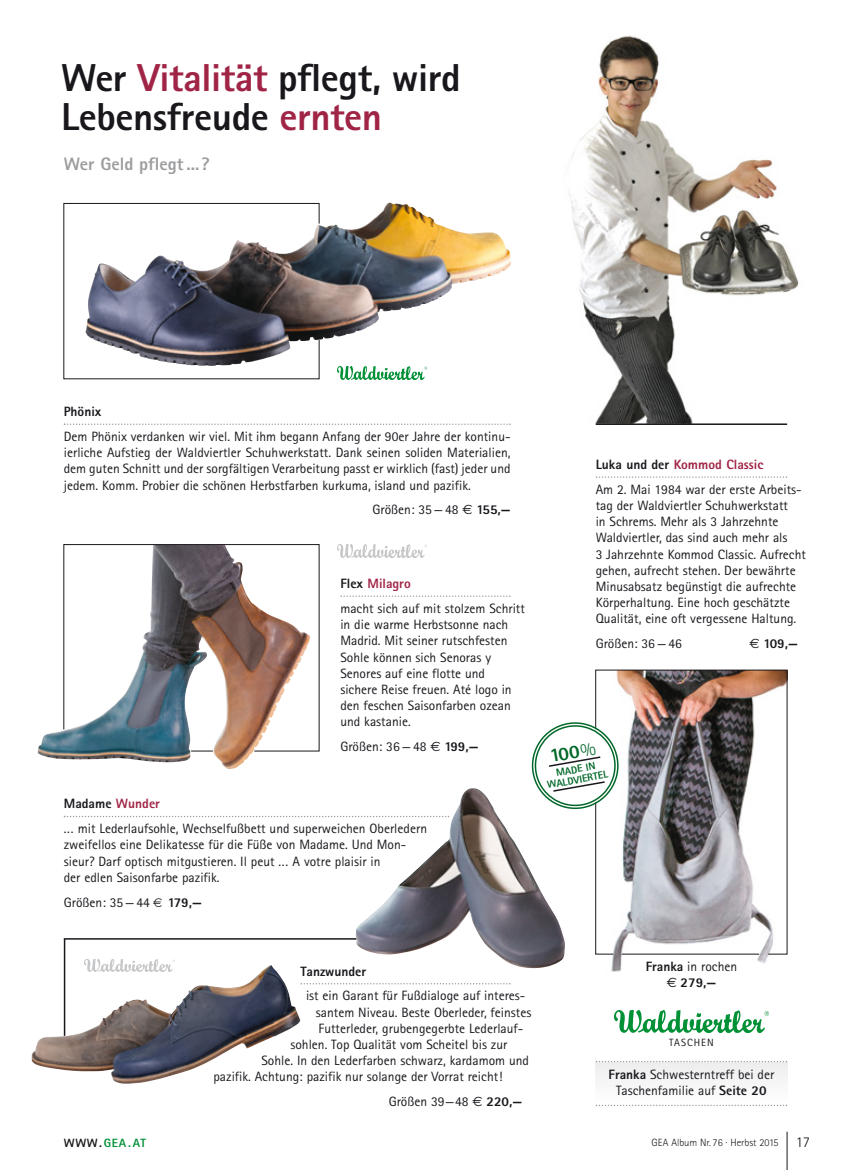
<style>
.page{position:relative;width:851px;height:1170px;background:#fff}
.page>*{position:absolute;margin:0;border:0;box-sizing:border-box;transform-origin:0 0}
.t1{font:800 39px/39px "Rotis Sans Serif";letter-spacing:-.01em;color:#1a171c}
.t2{font:800 19.35px "Rotis Sans Serif";color:#006729}
.t3{font:800 18px "Rotis Sans Serif";color:#9c9d9f}
.t4{font:13.5px/16.2px "Rotis Sans Serif";color:#1a171c}
.t5{font:800 13.5px/16.2px "Rotis Sans Serif";color:#1a171c;text-align:center}
.t6{font:800 12px "Rotis Sans Serif";letter-spacing:.055em;color:#009036}
.t7{font:300 10.5px "Rotis Sans Serif";color:#1a171c}
.t8{font:10.5px "Rotis Sans Serif";letter-spacing:.1em;color:#1a171c}
.t9{font:800 10.35px/10.4px "Rotis Sans Serif";color:#006729;text-align:center}
.s1{color:#a02445}
.s2{font-family:"Euro Sans"}
.s3{font-weight:800}
.s4{font-weight:800;color:#a02445}
.s5{font-family:"Euro Sans";font-weight:400}
.s6{font-weight:300}
.s7{font-weight:400}
.s8{color:#1a171c}
.s9{font-size:15px}
</style>
<div class="page">
<hr style="left:786px;top:1131px;width:1px;height:38px;background:#1a171c">
<svg style="left:340px;top:595px;width:170px;height:2px"></svg>
<svg style="left:595px;top:476px;width:192px;height:2px"></svg>
<svg style="left:64px;top:815px;width:290px;height:2px"></svg>
<div style="left:595px;top:1062px;width:192px;height:18px;background:#f0f1f1"></div>
<svg style="left:595px;top:1060px;width:192px;height:2px"></svg>
<svg style="left:595px;top:1104px;width:192px;height:2px"></svg>
<hr style="left:64px;top:938px;width:360px;height:1px;background:#1a171c">
<hr style="left:64px;top:938px;width:1px;height:106px;background:#1a171c">
<svg style="left:300px;top:983px;width:210px;height:1px"></svg>
<img style="left:31px;top:964px;width:269px;height:119px">
<img style="left:85px;top:959px;width:89px;height:12px">
<img style="left:337px;top:544px;width:89px;height:13px">
<img style="left:337px;top:367px;width:89px;height:12px">
<img style="left:569px;top:35px;width:230px;height:389px">
<img style="left:38px;top:731px;width:272px;height:38px">
<img style="left:595px;top:954px;width:192px;height:18px">
<img style="left:355px;top:788px;width:210px;height:180px">
<img style="left:319px;top:203px;width:191px;height:163px">
<hr style="left:595px;top:423px;width:192px;height:2px;background:#1a171c">
<img style="left:614px;top:1010px;width:154px;height:21px">
<img style="left:595px;top:669px;width:192px;height:285px">
<svg style="left:63px;top:544px;width:256px;height:207px"></svg>
<svg style="left:63px;top:203px;width:256px;height:176px"></svg>
<svg style="left:64px;top:423px;width:446px;height:2px"></svg>
<svg style="left:528px;top:718px;width:94px;height:94px"></svg>
<h1 class="t1" style="left:61px;top:62px;width:401px">Wer <span class="s1">Vitalität</span> pflegt, wird<br>Lebensfreude <span class="s1">ernten</span></h1>
<h3 class="t3" style="left:64px;top:157px;width:148px">Wer Geld pflegt ...?</h3>
<p class="t5" style="left:64px;top:405px;width:39px">Phönix</p>
<p class="t4" style="left:64px;top:429px;width:448px;text-align:justify">Dem Phönix verdanken wir viel. Mit ihm begann Anfang der 90er Jahre der kontinu&shy;ierliche Aufstieg der Waldviertler Schuhwerkstatt. Dank seinen soliden Materialien, dem guten Schnitt und der sorgfältigen Verarbeitung passt er wirklich (fast) jeder und jedem. Komm. Probier die schönen Herbstfarben kurkuma, island und pazifik.</p>
<p class="t4" style="left:372px;top:503px;width:139px">Größen: 35 — 48 <span class="s2">€</span> <span class="s3">155,—</span></p>
<p class="t4" style="left:340px;top:572px;width:186px;line-height:24.8px"><span class="s3">Flex</span> <span class="s4">Milagro<br></span>macht sich auf mit stolzem Schritt</p>
<p class="t4" style="left:340px;top:617px;width:173px">in die warme Herbstsonne nach<br>Madrid. Mit seiner rutschfesten<br>Sohle können sich Senoras y<br>Senores auf eine flotte und sichere Reise freuen. Até logo in den feschen Saisonfarben ozean und kastanie.</p>
<p class="t4" style="left:340px;top:739px;width:139px">Größen: 36 — 48 <span class="s2">€</span> <span class="s3">199,—</span></p>
<p class="t4" style="left:64px;top:792px;width:365px;line-height:24.8px"><span class="s3">Madame</span> <span class="s4">Wunder<br></span>... mit Lederlaufsohle, Wechselfußbett und superweichen Oberledern</p>
<p class="t4" style="left:64px;top:838px;width:344px">zweifellos eine Delikatesse für die Füße von Madame. Und Mon&shy;sieur? Darf optisch mitgustieren. Il peut ... A votre plaisir in<br>der edlen Saisonfarbe pazifik.</p>
<p class="t4" style="left:64px;top:895px;width:88px">Größen: 35 — 44</p>
<p class="t5" style="left:168px;top:895px;width:36px">179,—</p>
<p class="t4" style="left:595px;top:453px;width:207px;line-height:24.8px"><span class="s3">Luka und der</span> <span class="s4">Kommod Classic<br></span>Am 2. Mai 1984 war der erste Arbeits-</p>
<p class="t4" style="left:595px;top:498px;width:212px">tag der Waldviertler Schuhwerkstatt<br>in Schrems. Mehr als 3 Jahrzehnte Waldviertler, das sind auch mehr als<br>3 Jahrzehnte Kommod Classic. Aufrecht gehen, aufrecht stehen. Der bewährte Minusabsatz begünstigt die aufrechte Körperhaltung. Eine hoch geschätzte Qualität, eine oft vergessene Haltung.</p>
<p class="t4" style="left:595px;top:637px;width:88px">Größen: 36 — 46</p>
<p class="t5" style="left:749px;top:637px;width:50px"><span class="s5">€</span> 109,—</p>
<h2 class="t2" style="left:548px;top:748px;width:47px;rotate:-10deg">100<span class="s6">%</span></h2>
<p class="t9" style="left:544px;top:770px;width:63px;rotate:-10deg">MADE IN<br>WALDVIERTEL</p>
<p class="t5" style="left:300px;top:964px;width:67px">Tanzwunder</p>
<p class="t4" style="left:306px;top:989px;width:221px">ist ein Garant für Fußdialoge auf interes-</p>
<p class="t4" style="left:316px;top:1005px;width:217px">santem Niveau. Beste Oberleder, feinstes</p>
<p class="t4" style="left:318px;top:1021px;width:206px">Futterleder, grubengegerbte Lederlauf-</p>
<p class="t4" style="left:290px;top:1037px;width:218px">sohlen. Top Qualität vom Scheitel bis zur</p>
<p class="t4" style="left:261px;top:1053px;width:269px">Sohle. In den Lederfarben schwarz, kardamom und</p>
<p class="t4" style="left:213px;top:1070px;width:291px">pazifik. Achtung: pazifik nur solange der Vorrat reicht!</p>
<p class="t4" style="left:388px;top:1094px;width:135px">Größen 39—48 <span class="s2">€</span> <span class="s3">220,—</span></p>
<p class="t5" style="left:645px;top:959px;width:93px">Franka <span class="s7">in rochen </span><span class="s5">€</span> 279,—</p>
<p class="t8" style="left:669px;top:1038px;width:46px">TASCHEN</p>
<p class="t4" style="left:608px;top:1067px;width:167px;text-align:center"><span class="s3">Franka</span> Schwesterntreff bei der<br>Taschenfamilie auf <span class="s3">Seite 20</span></p>
<p class="t6" style="left:64px;top:1138px;width:84px"><span class="s8">WWW.</span>GEA.AT</p>
<p class="t7" style="left:651px;top:1138px;width:160px">GEA Album Nr. 76 · Herbst 2015 <span class="s9">17</span></p>
</div>
